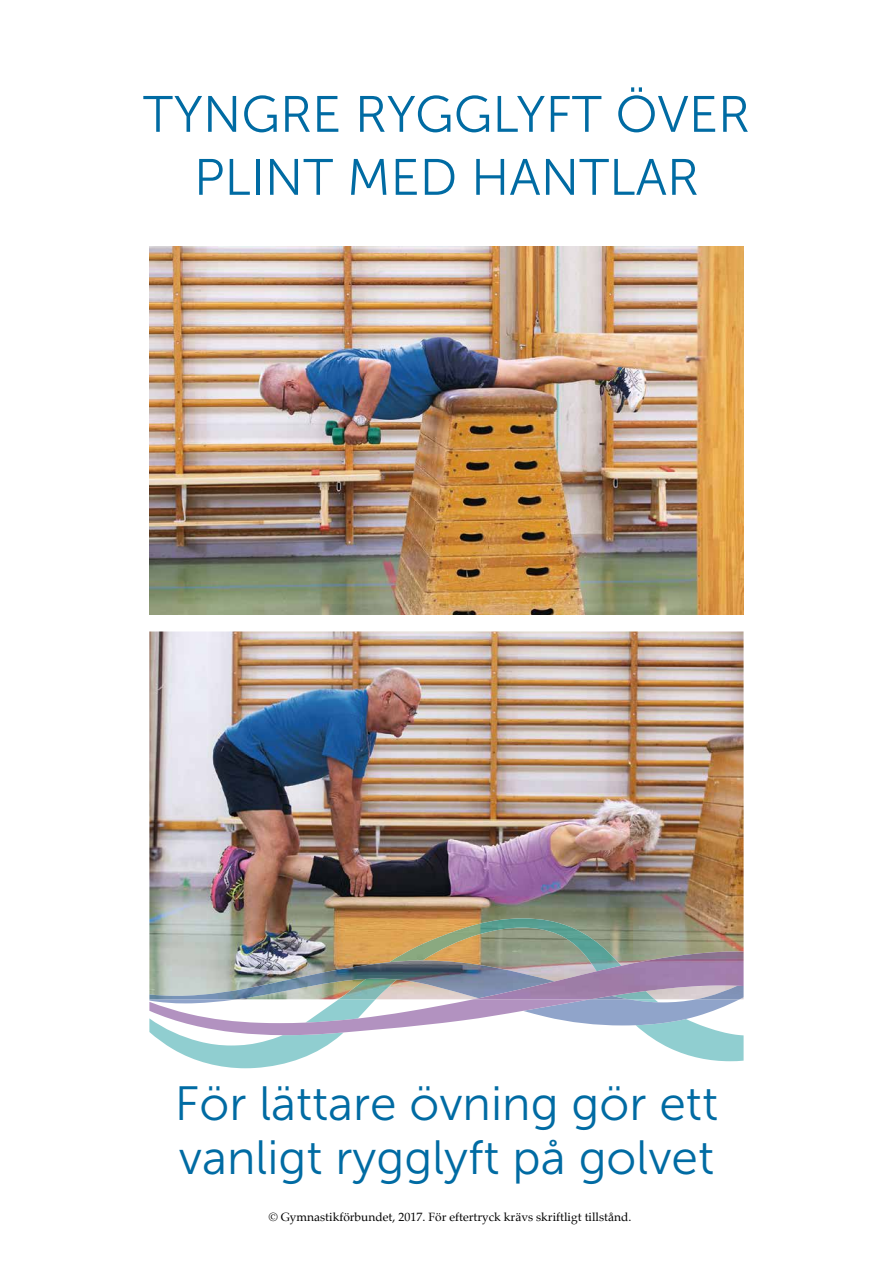
<style>
.page{position:relative;width:893px;height:1263px;background:#fff}
.page>*{position:absolute;margin:0;border:0;box-sizing:border-box;transform-origin:0 0}
.t1{font:51px/63px "Museo Sans 300";color:#006ba3;text-align:center}
.t2{font:48px/54px "Museo Sans 300";color:#006ba3}
.t3{font:12px "Palatino";color:#000}
</style>
<div class="page">
<img style="left:149px;top:247px;width:595px;height:367px">
<img style="left:149px;top:631px;width:595px;height:329px">
<img style="left:389px;top:918px;width:232px;height:42px">
<img style="left:149px;top:960px;width:324px;height:39px">
<svg style="left:149px;top:999px;width:595px;height:69px"></svg>
<img style="left:473px;top:951px;width:271px;height:48px">
<h1 class="t1" style="left:143px;top:83px;width:608px">TYNGRE RYGGLYFT ÖVER<br>PLINT MED HANTLAR</h1>
<h2 class="t2" style="left:175px;top:1077px;width:545px">För lättare övning gör ett vanligt rygglyft på golvet</h2>
<p class="t3" style="left:269px;top:1207px;width:364px">© Gymnastikförbundet, 2017. För eftertryck krävs skriftligt tillstånd.</p>
</div>
